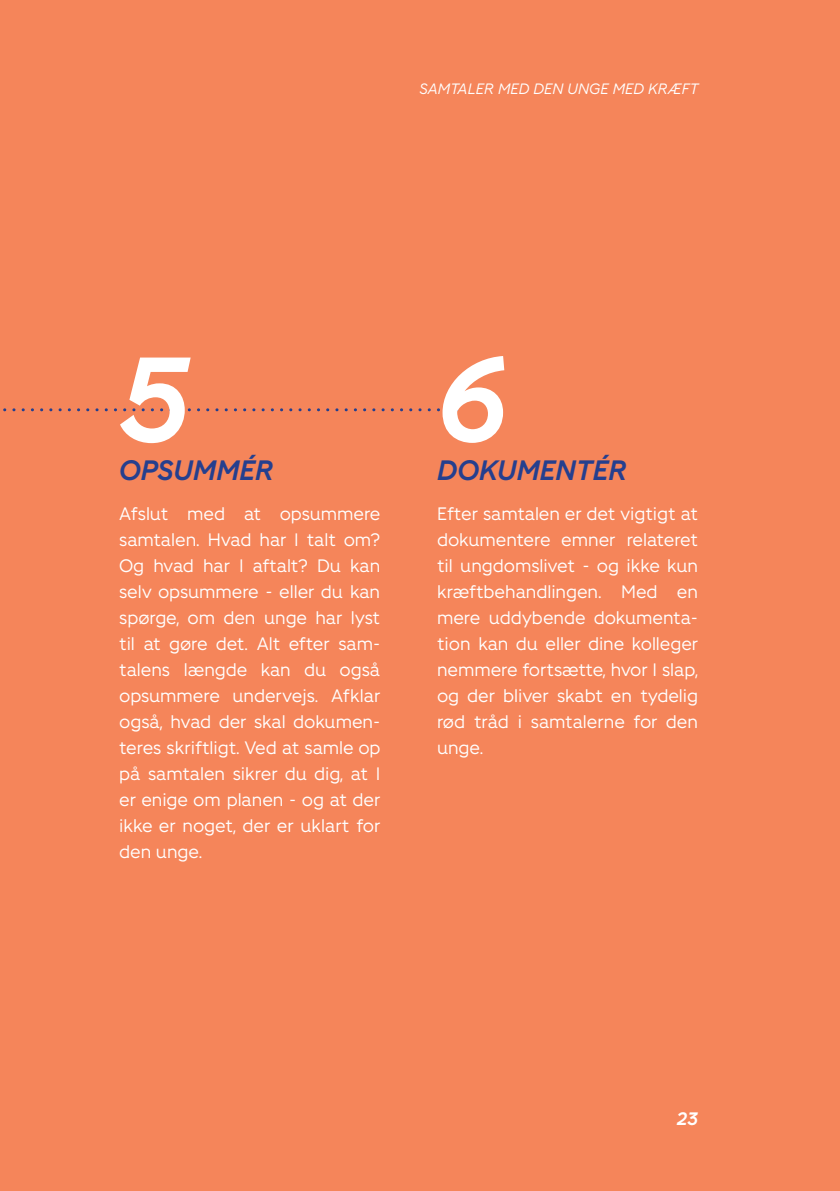
<style>
.page{position:relative;width:840px;height:1191px;background:#fff}
.page>*{position:absolute;margin:0;border:0;box-sizing:border-box;transform-origin:0 0}
.BOX_rub_stor{font:italic 700 120px "Fighter";color:#fff}
.BOX_MR_stor{font:italic 700 28px "Fighter";color:#253f8e}
.BOX_Brød{font:18px/26px "Fighter";letter-spacing:-.005em;color:#fff;text-align:justify}
.t1{font:italic 700 18px "Fighter";color:#fff}
.t2{font:italic 15px "Fighter";color:#fff}
</style>
<div class="page">
<div style="left:0;top:0;width:839px;height:1191px;background:#f5855a"></div>
<svg style="left:3px;top:408px;width:453px;height:3px"></svg>
<p class="t2" style="left:419px;top:79px;width:280px">SAMTALER MED DEN UNGE MED KRÆFT</p>
<p class="BOX_rub_stor" style="left:119px;top:316px;width:72px">5</p>
<p class="BOX_MR_stor" style="left:119px;top:450px;width:156px">OPSUMMÉR</p>
<p class="BOX_Brød" style="left:119px;top:499px;width:263px">Afslut med at opsummere samtalen. Hvad har I talt om?<br>Og hvad har I aftalt? Du kan selv opsummere - eller du kan spørge, om den unge har lyst til at gøre det. Alt efter sam&shy;talens længde kan du også opsummere undervejs. Afklar også, hvad der skal dokumen&shy;teres skriftligt. Ved at samle op på samtalen sikrer du dig, at I er enige om planen - og at der ikke er noget, der er uklart for den unge.</p>
<p class="BOX_rub_stor" style="left:437px;top:316px;width:73px">6</p>
<p class="BOX_MR_stor" style="left:437px;top:450px;width:191px">DOKUMENTÉR</p>
<p class="BOX_Brød" style="left:437px;top:499px;width:263px">Efter samtalen er det vigtigt at dokumentere emner relateret til ungdomslivet - og ikke kun kræftbehandlingen. Med en mere uddybende dokumenta&shy;tion kan du eller dine kolleger nemmere fortsætte, hvor I slap, og der bliver skabt en tydelig rød tråd i samtalerne for den unge.</p>
<p class="t1" style="left:676px;top:1106px;width:23px">23</p>
</div>
